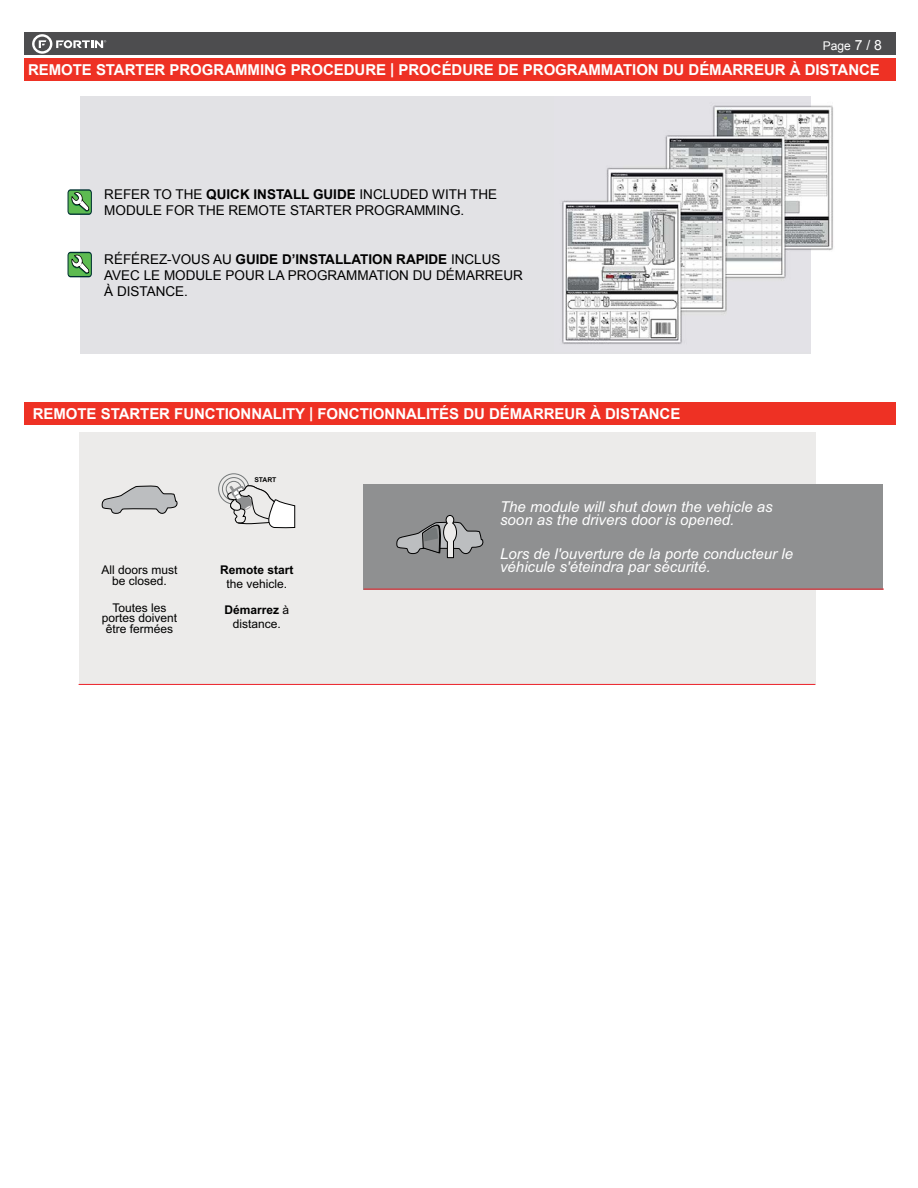
<style>
.page{position:relative;width:918px;height:1188px;background:#fff}
.page>*{position:absolute;margin:0;border:0;box-sizing:border-box;transform-origin:0 0}
.t1{font:700 15px "Arial";letter-spacing:-.005em;color:#fff}
.t2{font:italic 15px/13.4px "Arial";color:#fff}
.t3{font:700 15px "Arial";color:#fff}
.t4{font:13.5px/16.2px "Arial";color:#000}
.t5{font:12px/10.8px "Arial";color:#000;text-align:center}
.t6{font:700 12px "Arial";color:#000}
.t7{font:12px "Arial";color:#fff}
.t8{font:700 6.75px "Arial";color:#000}
.s1{font-size:13.95px}
.s2{font-weight:700}
</style>
<div class="page">
<div style="left:24px;top:33px;width:872px;height:22px;background:#4d4d4f"></div>
<div style="left:24px;top:58px;width:872px;height:23px;background:#ee3124"></div>
<svg style="left:32px;top:34px;width:74px;height:20px"></svg>
<div style="left:80px;top:97px;width:731px;height:257px;background:#e2e2e5"></div>
<img style="left:562px;top:105px;width:271px;height:239px">
<svg style="left:68px;top:189px;width:24px;height:26px"></svg>
<svg style="left:68px;top:252px;width:24px;height:25px"></svg>
<div style="left:24px;top:403px;width:872px;height:22px;background:#ee3124"></div>
<div style="left:79px;top:432px;width:736px;height:252px;background:#ecebea"></div>
<div style="left:364px;top:484px;width:519px;height:105px;background:#8f9091"></div>
<div style="left:226px;top:481px;width:16px;height:16px;border:1px solid #747879;border-radius:50%"></div>
<div style="left:218px;top:473px;width:31px;height:31px;border:1px solid #747879;border-radius:50%"></div>
<div style="left:222px;top:477px;width:24px;height:24px;border:1px solid #747879;border-radius:50%"></div>
<svg style="left:227px;top:485px;width:69px;height:44px"></svg>
<hr style="left:79px;top:684px;width:736px;height:1px;background:#ed2129">
<svg style="left:396px;top:515px;width:88px;height:44px"></svg>
<hr style="left:364px;top:589px;width:519px;height:1px;background:#ed2129">
<svg style="left:101px;top:485px;width:77px;height:29px"></svg>
<p class="t7" style="left:823px;top:38px;width:61px">Page <span class="s1">7 / 8</span></p>
<p class="t1" style="left:28px;top:59px;width:853px">REMOTE STARTER PROGRAMMING PROCEDURE | PROCÉDURE DE PROGRAMMATION DU DÉMARREUR À DISTANCE</p>
<p class="t4" style="left:104px;top:186px;width:395px">REFER TO THE <span class="s2">QUICK INSTALL GUIDE</span> INCLUDED WITH THE<br>MODULE FOR THE REMOTE STARTER PROGRAMMING.</p>
<p class="t4" style="left:104px;top:251px;width:420px">RÉFÉREZ-VOUS AU <span class="s2">GUIDE D’INSTALLATION RAPIDE</span> INCLUS<br>AVEC LE MODULE POUR LA PROGRAMMATION DU DÉMARREUR<br>À DISTANCE.</p>
<p class="t3" style="left:21px;top:403px;width:652px">REMOTE STARTER FUNCTIONNALITY | FONCTION ALITÉS DU DÉMARREUR À DISTANCE</p>
<p class="t1" style="left:33px;top:403px;width:649px">REMOTE STARTER FUNCTIO NALITY | FONCTIONNALITÉS DU DÉMARREUR À DISTANCE</p>
<p class="t5" style="left:102px;top:566px;width:78px">All doors must be closed.</p>
<p class="t5" style="left:102px;top:603px;width:77px">Toutes les portes doivent être fermées</p>
<p class="t8" style="left:255px;top:475px;width:23px;rotate:1deg">START</p>
<p class="t6" style="left:220px;top:562px;width:75px">Remote start</p>
<p class="t5" style="left:226px;top:579px;width:62px">the vehicle.</p>
<p class="t5" style="left:224px;top:605px;width:66px;line-height:13.4px"><span class="s2">Démarrez</span> à distance.</p>
<p class="t2" style="left:500px;top:501px;width:274px">The module will shut down the vehicle as soon as the drivers door is opened.</p>
<p class="t2" style="left:500px;top:548px;width:295px">Lors de l'ouverture de la porte conducteur le véhicule s'éteindra par sécurité.</p>
</div>
